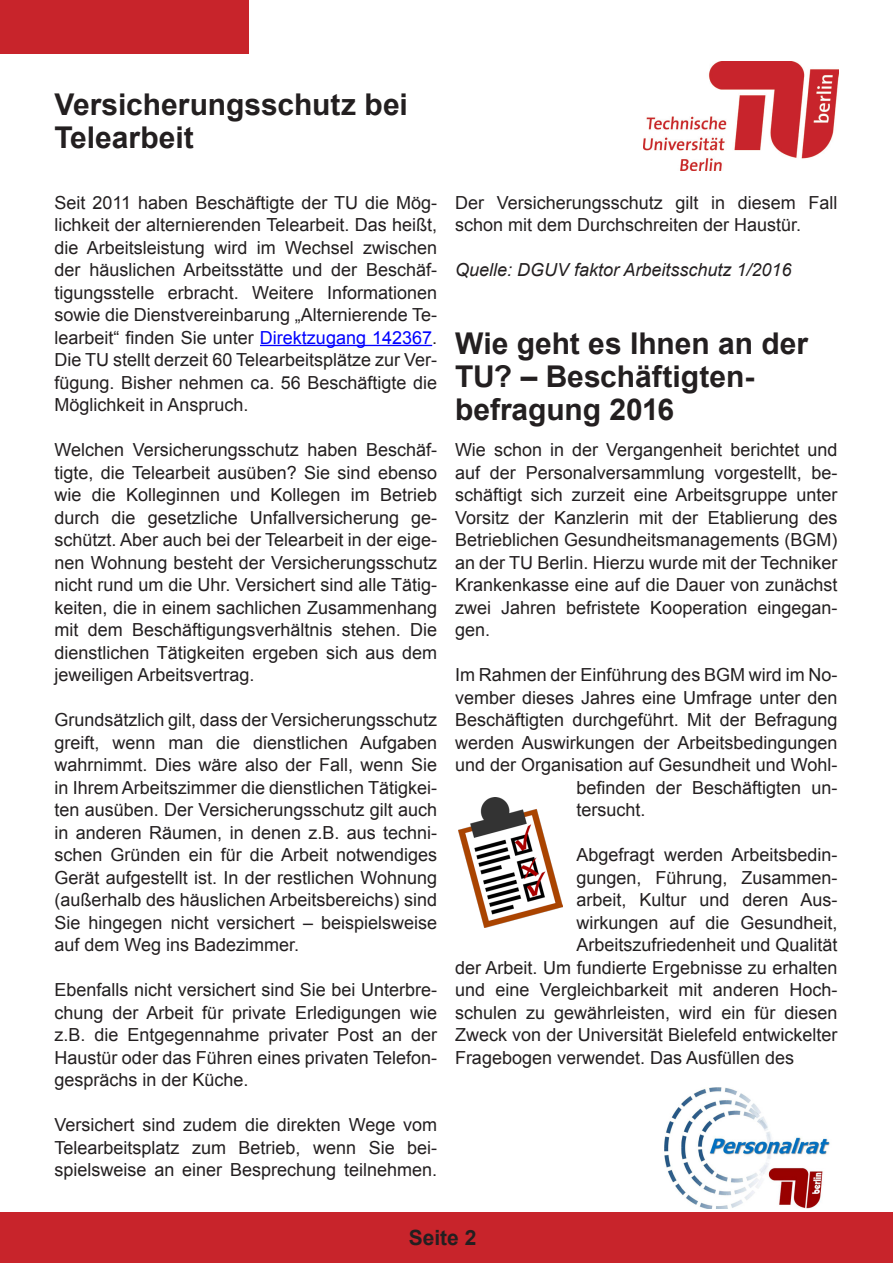
<style>
.page{position:relative;width:893px;height:1263px;background:#fff}
.page>*{position:absolute;margin:0;border:0;box-sizing:border-box;transform-origin:0 0}
.große_Überschrift{font:700 30px/33px "Arial";color:#231f20}
.t1{font:700 21px "Arial";color:#231f20}
.Mengentextabsatz{font:18px/22.5px "Arial";color:#231f20;text-align:justify}
.Mengentextabsatz-2{font:italic 18px "Arial";color:#231f20}
.s1{color:#00f}
</style>
<div class="page">
<div style="left:0;top:1212px;width:893px;height:51px;background:#c8242b"></div>
<img style="left:643px;top:61px;width:196px;height:109px">
<div style="left:0;top:0;width:249px;height:53px;background:#c8242b"></div>
<img style="left:665px;top:1087px;width:165px;height:122px">
<hr style="left:260px;top:345px;width:172px;height:1px;background:#00f">
<img style="left:458px;top:797px;width:104px;height:130px">
<p class="große_Überschrift" style="left:54px;top:89px;width:355px">Versicherungsschutz bei<br>Telearbeit</p>
<p class="Mengentextabsatz" style="left:54px;top:191px;width:384px">Seit 2011 haben Beschäftigte der TU die Mög&shy;lichkeit der alternierenden Telearbeit. Das heißt, die Arbeitsleistung wird im Wechsel zwischen der häuslichen Arbeitsstätte und der Beschäf&shy;tigungsstelle erbracht. Weitere Informationen sowie die Dienstvereinbarung „Alternierende Te&shy;learbeit“ finden Sie unter <span class="s1">Direktzugang 142367</span>.<br>Die TU stellt derzeit 60 Telearbeitsplätze zur Ver&shy;fügung. Bisher nehmen ca. 56 Beschäftigte die Möglichkeit in Anspruch.</p>
<p class="Mengentextabsatz" style="left:54px;top:439px;width:384px">Welchen Versicherungsschutz haben Beschäf&shy;tigte, die Telearbeit ausüben? Sie sind ebenso wie die Kolleginnen und Kollegen im Betrieb durch die gesetzliche Unfallversicherung ge&shy;schützt. Aber auch bei der Telearbeit in der eige&shy;nen Wohnung besteht der Versicherungsschutz nicht rund um die Uhr. Versichert sind alle Tätig&shy;keiten, die in einem sachlichen Zusammenhang mit dem Beschäftigungsverhältnis stehen. Die dienstlichen Tätigkeiten ergeben sich aus dem jeweiligen Arbeitsvertrag.</p>
<p class="Mengentextabsatz" style="left:54px;top:709px;width:384px">Grundsätzlich gilt, dass der Versicherungsschutz greift, wenn man die dienstlichen Aufgaben wahrnimmt. Dies wäre also der Fall, wenn Sie in Ihrem Arbeitszimmer die dienstlichen Tätigkei&shy;ten ausüben. Der Versicherungsschutz gilt auch in anderen Räumen, in denen z.B. aus techni&shy;schen Gründen ein für die Arbeit notwendiges Gerät aufgestellt ist. In der restlichen Wohnung (außerhalb des häuslichen Arbeitsbereichs) sind Sie hingegen nicht versichert – beispielsweise auf dem Weg ins Badezimmer.</p>
<p class="Mengentextabsatz" style="left:54px;top:979px;width:384px">Ebenfalls nicht versichert sind Sie bei Unterbre&shy;chung der Arbeit für private Erledigungen wie z.B. die Entgegennahme privater Post an der Haustür oder das Führen eines privaten Telefon&shy;gesprächs in der Küche.</p>
<p class="Mengentextabsatz" style="left:54px;top:1114px;width:384px">Versichert sind zudem die direkten Wege vom Telearbeitsplatz zum Betrieb, wenn Sie bei&shy;spielsweise an einer Besprechung teilnehmen.</p>
<p class="Mengentextabsatz" style="left:455px;top:191px;width:384px">Der Versicherungsschutz gilt in diesem Fall schon mit dem Durchschreiten der Haustür.</p>
<p class="Mengentextabsatz-2" style="left:455px;top:258px;width:338px">Quelle: DGUV faktor Arbeitsschutz 1/2016</p>
<p class="große_Überschrift" style="left:455px;top:328px;width:355px">Wie geht es Ihnen an der<br>TU? – Beschäftigten&shy;befragung 2016</p>
<p class="Mengentextabsatz" style="left:455px;top:439px;width:384px">Wie schon in der Vergangenheit berichtet und auf der Personalversammlung vorgestellt, be&shy;schäftigt sich zurzeit eine Arbeitsgruppe unter Vorsitz der Kanzlerin mit der Etablierung des Betrieblichen Gesundheitsmanagements (BGM) an der TU Berlin. Hierzu wurde mit der Techniker Krankenkasse eine auf die Dauer von zunächst zwei Jahren befristete Kooperation eingegan&shy;gen.</p>
<p class="Mengentextabsatz" style="left:455px;top:664px;width:384px">Im Rahmen der Einführung des BGM wird im No-</p>
<p class="Mengentextabsatz" style="left:455px;top:686px;width:384px">vember dieses Jahres eine Umfrage unter den</p>
<p class="Mengentextabsatz" style="left:455px;top:709px;width:384px">Beschäftigten durchgeführt. Mit der Befragung</p>
<p class="Mengentextabsatz" style="left:455px;top:731px;width:384px">werden Auswirkungen der Arbeitsbedingungen</p>
<p class="Mengentextabsatz" style="left:455px;top:754px;width:384px">und der Organisation auf Gesundheit und Wohl-</p>
<p class="Mengentextabsatz" style="left:576px;top:776px;width:262px">befinden der Beschäftigten un-</p>
<p class="Mengentextabsatz" style="left:576px;top:799px;width:71px">tersucht.</p>
<p class="Mengentextabsatz" style="left:576px;top:844px;width:262px">Abgefragt werden Arbeitsbedin-</p>
<p class="Mengentextabsatz" style="left:576px;top:866px;width:262px">gungen, Führung, Zusammen-</p>
<p class="Mengentextabsatz" style="left:576px;top:889px;width:262px">arbeit, Kultur und deren Aus-</p>
<p class="Mengentextabsatz" style="left:576px;top:911px;width:262px">wirkungen auf die Gesundheit,</p>
<p class="Mengentextabsatz" style="left:576px;top:934px;width:262px">Arbeitszufriedenheit und Qualität</p>
<p class="Mengentextabsatz" style="left:455px;top:956px;width:384px">der Arbeit. Um fundierte Ergebnisse zu erhalten</p>
<p class="Mengentextabsatz" style="left:455px;top:979px;width:384px">und eine Vergleichbarkeit mit anderen Hoch-</p>
<p class="Mengentextabsatz" style="left:455px;top:1001px;width:384px">schulen zu gewährleisten, wird ein für diesen</p>
<p class="Mengentextabsatz" style="left:455px;top:1024px;width:384px">Zweck von der Universität Bielefeld entwickelter</p>
<p class="Mengentextabsatz" style="left:455px;top:1046px;width:341px">Fragebogen verwendet. Das Ausfüllen des</p>
<p class="t1" style="left:409px;top:1224px;width:69px">Seite 2</p>
</div>
